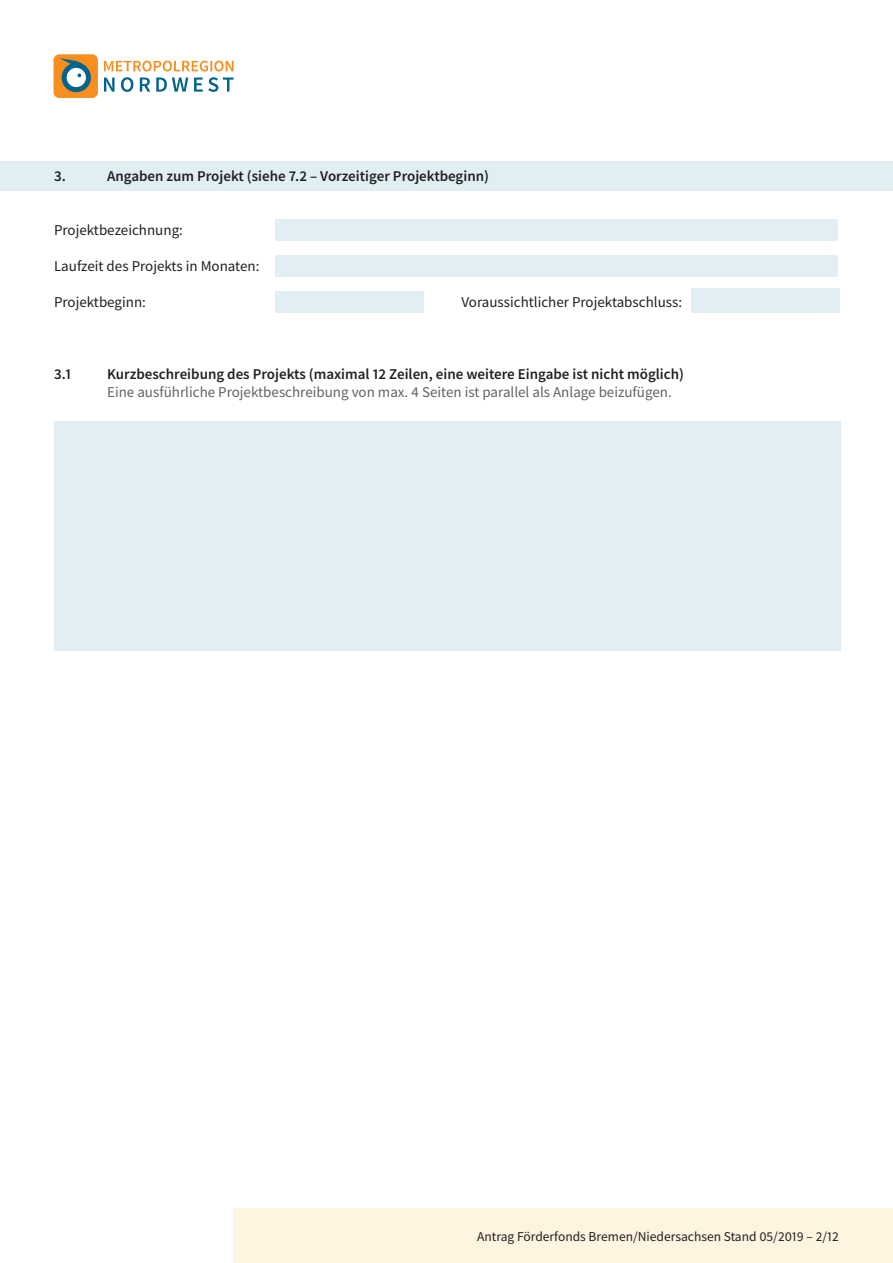
<style>
.page{position:relative;width:893px;height:1263px;background:#fff}
.page>*{position:absolute;margin:0;border:0;box-sizing:border-box;transform-origin:0 0}
.t1{font:600 15px "Source Sans Pro";color:#231f20}
.t2{font:15px "Source Sans Pro";color:#231f20}
.t3{font:15px "Source Sans Pro";color:#636366}
.t4{font:13.5px "Source Sans Pro";color:#231f20}
</style>
<div class="page">
<div style="left:54px;top:54px;width:44px;height:44px;background:#f68f1e;border-radius:6px"></div>
<svg style="left:60px;top:58px;width:31px;height:34px"></svg>
<svg style="left:104px;top:61px;width:130px;height:31px"></svg>
<div style="left:234px;top:1209px;width:659px;height:54px;background:#fef4e0"></div>
<div style="left:275px;top:219px;width:563px;height:22px;background:#e1eef4"></div>
<div style="left:275px;top:255px;width:563px;height:22px;background:#e1eef4"></div>
<div style="left:275px;top:291px;width:149px;height:22px;background:#e1eef4"></div>
<div style="left:691px;top:289px;width:149px;height:24px;background:#e1eef4"></div>
<div style="left:54px;top:421px;width:787px;height:229px;background:#e1eef4"></div>
<div style="left:0;top:161px;width:893px;height:30px;background:#e1eef4"></div>
<p class="t1" style="left:54px;top:166px;width:13px">3.</p>
<p class="t1" style="left:107px;top:166px;width:383px">Angaben zum Projekt (siehe 7.2 – Vorzeitiger Projektbeginn)</p>
<p class="t2" style="left:54px;top:221px;width:130px">Projektbezeichnung:</p>
<p class="t2" style="left:54px;top:257px;width:207px">Laufzeit des Projekts in Monaten:</p>
<p class="t2" style="left:54px;top:293px;width:93px">Projektbeginn:</p>
<p class="t2" style="left:461px;top:293px;width:222px">Voraussichtlicher Projektabschluss:</p>
<p class="t1" style="left:54px;top:364px;width:19px">3.1</p>
<p class="t1" style="left:107px;top:364px;width:578px">Kurzbeschreibung des Projekts (maximal 12 Zeilen, eine weitere Eingabe ist nicht möglich)</p>
<p class="t3" style="left:107px;top:383px;width:566px">Eine ausführliche Projektbeschreibung von max. 4 Seiten ist parallel als Anlage beizufügen.</p>
<p class="t4" style="left:477px;top:1228px;width:363px">Antrag Förderfonds Bremen/Niedersachsen Stand 05/2019 – 2/12</p>
</div>
